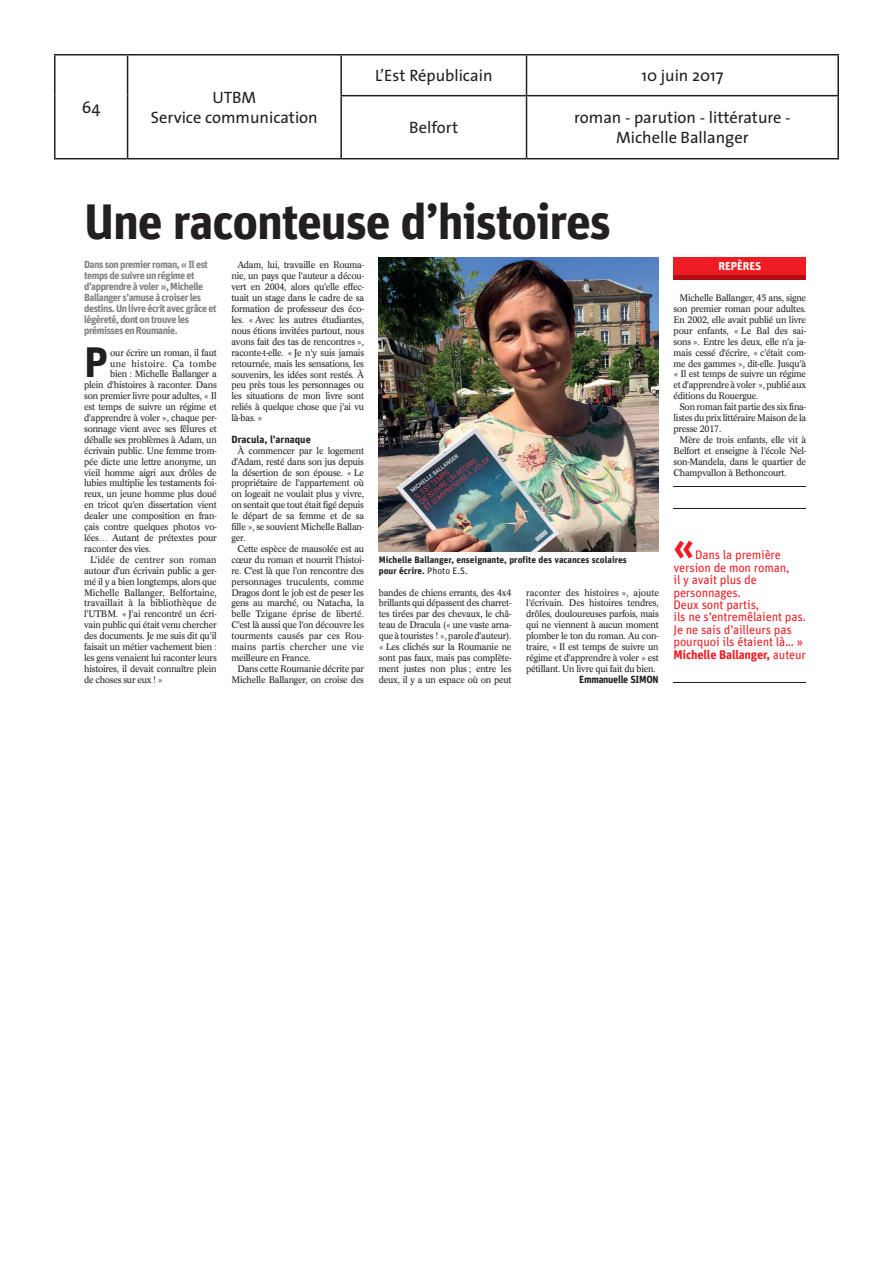
<style>
.page{position:relative;width:893px;height:1263px;background:#fff}
.page>*{position:absolute;margin:0;border:0;box-sizing:border-box;transform-origin:0 0}
.t1{font:700 49.65px "Unit OT";letter-spacing:-.025em;color:#231f20}
.t2{font:700 42.6px "Unit OT";color:#231f20}
.t3{font:700 37.35px "Unit OT";color:#ee1d23}
.t4{font:16.5px/19.8px "The Sans";color:#231f20;text-align:center}
.t5{font:12.45px/12.5px "Unit OT";letter-spacing:-.015em;color:#ee1d23}
.t6{font:700 11.4px "Unit OT";color:#fff}
.t7{font:700 10.35px/10.9px "Unit OT";letter-spacing:-.045em;color:#808285}
.t8{font:700 10.35px "Unit OT";color:#231f20}
.t9{font:700 10.35px "Unit OT";letter-spacing:-.025em;color:#231f20}
.t10{font:9.3px/10.9px "Concorde BQ";letter-spacing:-.025em;color:#231f20;text-align:justify}
.t11{font:700 9.3px/10.9px "Unit OT";color:#231f20}
.t12{font:9.3px "Concorde BQ";color:#231f20}
.t13{font:9.3px "Concorde BQ";letter-spacing:.01em;color:#231f20}
.t14{font:9.3px "Concorde BQ";letter-spacing:.035em;color:#231f20}
.s1{font-weight:400}
.s2{font-weight:700}
</style>
<div class="page">
<hr style="left:54px;top:54px;width:74px;height:2px;background:#231f20">
<hr style="left:54px;top:55px;width:2px;height:41px;background:#231f20">
<hr style="left:128px;top:54px;width:213px;height:2px;background:#231f20">
<hr style="left:127px;top:55px;width:1px;height:41px;background:#231f20">
<hr style="left:341px;top:54px;width:185px;height:2px;background:#231f20">
<hr style="left:340px;top:55px;width:2px;height:40px;background:#231f20">
<hr style="left:526px;top:54px;width:313px;height:2px;background:#231f20">
<hr style="left:526px;top:55px;width:1px;height:40px;background:#231f20">
<hr style="left:837px;top:55px;width:2px;height:40px;background:#231f20">
<hr style="left:54px;top:96px;width:2px;height:62px;background:#231f20">
<hr style="left:127px;top:96px;width:1px;height:62px;background:#231f20">
<hr style="left:340px;top:95px;width:186px;height:1px;background:#231f20">
<hr style="left:340px;top:96px;width:2px;height:62px;background:#231f20">
<hr style="left:526px;top:95px;width:313px;height:1px;background:#231f20">
<hr style="left:526px;top:96px;width:1px;height:62px;background:#231f20">
<hr style="left:837px;top:96px;width:2px;height:62px;background:#231f20">
<hr style="left:54px;top:158px;width:74px;height:1px;background:#231f20">
<hr style="left:128px;top:158px;width:213px;height:1px;background:#231f20">
<hr style="left:341px;top:158px;width:185px;height:1px;background:#231f20">
<hr style="left:526px;top:158px;width:313px;height:1px;background:#231f20">
<img style="left:379px;top:257px;width:280px;height:295px">
<hr style="left:673px;top:486px;width:133px;height:1px;background:#231f20">
<hr style="left:673px;top:275px;width:133px;height:4px;background:#b00d15">
<div style="left:673px;top:257px;width:133px;height:18px;background:#ee1d23"></div>
<hr style="left:673px;top:508px;width:133px;height:1px;background:#231f20">
<hr style="left:673px;top:682px;width:133px;height:1px;background:#231f20">
<h3 class="t4" style="left:82px;top:97px;width:20px">64</h3>
<h3 class="t4" style="left:151px;top:87px;width:168px">UTBM<br>Service communication</h3>
<h3 class="t4" style="left:375px;top:65px;width:119px">L’Est Républicain</h3>
<h3 class="t4" style="left:641px;top:65px;width:83px">10 juin 2017</h3>
<h3 class="t4" style="left:409px;top:117px;width:50px">Belfort</h3>
<h3 class="t4" style="left:574px;top:107px;width:218px">roman - parution - littérature -<br>Michelle Ballanger</h3>
<h1 class="t1" style="left:84px;top:190px;width:528px">Une raconteuse d’histoires</h1>
<p class="t7" style="left:84px;top:259px;width:134px">Dans son premier roman, « Il est temps de suivre un régime et d’apprendre à voler », Michelle<br>Ballanger s’amuse à croiser les destins. Un livre écrit avec grâce et légèreté, dont on trouve les prémisses en Roumanie.</p>
<h2 class="t2" style="left:84px;top:335px;width:25px">P</h2>
<p class="t10" style="left:110px;top:347px;width:108px">our écrire un roman, il faut</p>
<p class="t14" style="left:110px;top:358px;width:108px">une histoire. Ça tombe</p>
<p class="t10" style="left:110px;top:369px;width:108px">bien : Michelle Ballanger a</p>
<p class="t10" style="left:84px;top:380px;width:134px">plein d’histoires à raconter. Dans</p>
<p class="t10" style="left:84px;top:391px;width:134px">son premier livre pour adultes, « Il</p>
<p class="t10" style="left:84px;top:401px;width:134px">est temps de suivre un régime et</p>
<p class="t10" style="left:84px;top:412px;width:134px">d’apprendre à voler », chaque per-</p>
<p class="t10" style="left:84px;top:423px;width:134px">sonnage vient avec ses fêlures et</p>
<p class="t10" style="left:84px;top:434px;width:134px">déballe ses problèmes à Adam, un</p>
<p class="t10" style="left:84px;top:445px;width:134px">écrivain public. Une femme trom-</p>
<p class="t10" style="left:84px;top:456px;width:134px">pée dicte une lettre anonyme, un</p>
<p class="t10" style="left:84px;top:467px;width:134px">vieil homme aigri aux drôles de</p>
<p class="t10" style="left:84px;top:478px;width:134px">lubies multiplie les testaments foi-</p>
<p class="t10" style="left:84px;top:489px;width:134px">reux, un jeune homme plus doué</p>
<p class="t10" style="left:84px;top:500px;width:134px">en tricot qu’en dissertation vient</p>
<p class="t10" style="left:84px;top:511px;width:134px">dealer une composition en fran-</p>
<p class="t10" style="left:84px;top:521px;width:134px">çais contre quelques photos vo-</p>
<p class="t10" style="left:84px;top:532px;width:134px">lées… Autant de prétextes pour</p>
<p class="t10" style="left:84px;top:543px;width:68px">raconter des vies.</p>
<p class="t13" style="left:90px;top:554px;width:128px">L’idée de centrer son roman</p>
<p class="t10" style="left:84px;top:565px;width:134px">autour d’un écrivain public a ger-</p>
<p class="t10" style="left:84px;top:576px;width:134px">mé il y a bien longtemps, alors que</p>
<p class="t10" style="left:84px;top:587px;width:134px">Michelle Ballanger, Belfortaine,</p>
<p class="t12" style="left:84px;top:598px;width:134px">travaillait à la bibliothèque de</p>
<p class="t10" style="left:84px;top:609px;width:134px">l’UTBM. « J’ai rencontré un écri-</p>
<p class="t10" style="left:84px;top:620px;width:134px">vain public qui était venu chercher</p>
<p class="t10" style="left:84px;top:630px;width:134px">des documents. Je me suis dit qu’il</p>
<p class="t10" style="left:84px;top:641px;width:134px">faisait un métier vachement bien :</p>
<p class="t10" style="left:84px;top:652px;width:134px">les gens venaient lui raconter leurs</p>
<p class="t10" style="left:84px;top:663px;width:134px">histoires, il devait connaître plein</p>
<p class="t10" style="left:84px;top:674px;width:80px">de choses sur eux ! »</p>
<p class="t10" style="left:231px;top:260px;width:134px;text-indent:6px">Adam, lui, travaille en Rouma&shy;nie, un pays que l’auteur a décou&shy;vert en 2004, alors qu’elle effec&shy;tuait un stage dans le cadre de sa formation de professeur des éco&shy;les. « Avec les autres étudiantes, nous étions invitées partout, nous avons fait des tas de rencontres », raconte-t-elle. « Je n’y suis jamais retournée, mais les sensations, les souvenirs, les idées sont restés. À peu près tous les personnages ou les situations de mon livre sont reliés à quelque chose que j’ai vu là-bas. »</p>
<p class="t8" style="left:231px;top:432px;width:81px">Dracula, l’arnaque</p>
<p class="t10" style="left:231px;top:445px;width:134px;text-indent:6px">À commencer par le logement d’Adam, resté dans son jus depuis la désertion de son épouse. « Le propriétaire de l’appartement où on logeait ne voulait plus y vivre, on sentait que tout était figé depuis le départ de sa femme et de sa fille », se souvient Michelle Ballan&shy;ger.</p>
<p class="t10" style="left:231px;top:543px;width:134px;text-indent:6px">Cette espèce de mausolée est au cœur du roman et nourrit l’histoi&shy;re. C’est là que l’on rencontre des personnages truculents, comme Dragos dont le job est de peser les gens au marché, ou Natacha, la belle Tzigane éprise de liberté.<br>C’est là aussi que l’on découvre les tourments causés par ces Rou&shy;mains partis chercher une vie meilleure en France.</p>
<p class="t10" style="left:231px;top:663px;width:134px;text-align:right">Dans cette Roumanie décrite par<br>Michelle Ballanger, on croise des</p>
<p class="t11" style="left:379px;top:554px;width:249px">Michelle Ballanger, enseignante, profite des vacances scolaires pour écrire. <span class="s1">Photo E.S.</span></p>
<p class="t10" style="left:379px;top:587px;width:134px">bandes de chiens errants, des 4x4 brillants qui dépassent des charret&shy;tes tirées par des chevaux, le châ&shy;teau de Dracula (« une vaste arna&shy;que à touristes ! », parole d’auteur). « Les clichés sur la Roumanie ne sont pas faux, mais pas complète&shy;ment justes non plus ; entre les deux, il y a un espace où on peut</p>
<p class="t10" style="left:526px;top:587px;width:134px">raconter des histoires », ajoute l’écrivain. Des histoires tendres, drôles, douloureuses parfois, mais qui ne viennent à aucun moment plomber le ton du roman. Au con&shy;traire, « Il est temps de suivre un régime et d’apprendre à voler » est pétillant. Un livre qui fait du bien.</p>
<p class="t9" style="left:579px;top:672px;width:81px">Emmanuelle SIMON</p>
<p class="t6" style="left:718px;top:259px;width:44px">REPÈRES</p>
<p class="t10" style="left:673px;top:292px;width:134px;text-indent:6px">Michelle Ballanger, 45 ans, signe son premier roman pour adultes.<br>En 2002, elle avait publié un livre pour enfants, « Le Bal des sai&shy;sons ». Entre les deux, elle n’a ja&shy;mais cessé d’écrire, « c’était com&shy;me des gammes », dit-elle. Jusqu’à « Il est temps de suivre un régime et d’apprendre à voler », publié aux éditions du Rouergue.</p>
<p class="t10" style="left:673px;top:401px;width:134px;text-indent:6px">Son roman fait partie des six fina&shy;listes du prix littéraire Maison de la presse 2017.</p>
<p class="t10" style="left:673px;top:434px;width:134px;text-indent:6px">Mère de trois enfants, elle vit à Belfort et enseigne à l’école Nel&shy;son-Mandela, dans le quartier de Champvallon à Bethoncourt.</p>
<h3 class="t3" style="left:673px;top:522px;width:22px">«</h3>
<h3 class="t5" style="left:673px;top:548px;width:134px;text-indent:22px">Dans la première version de mon roman,<br>il y avait plus de personnages.<br>Deux sont partis,<br>ils ne s’entremêlaient pas.<br>Je ne sais d’ailleurs pas pourquoi ils étaient là… »<br><span class="s2">Michelle Ballanger,</span> auteur</h3>
</div>
